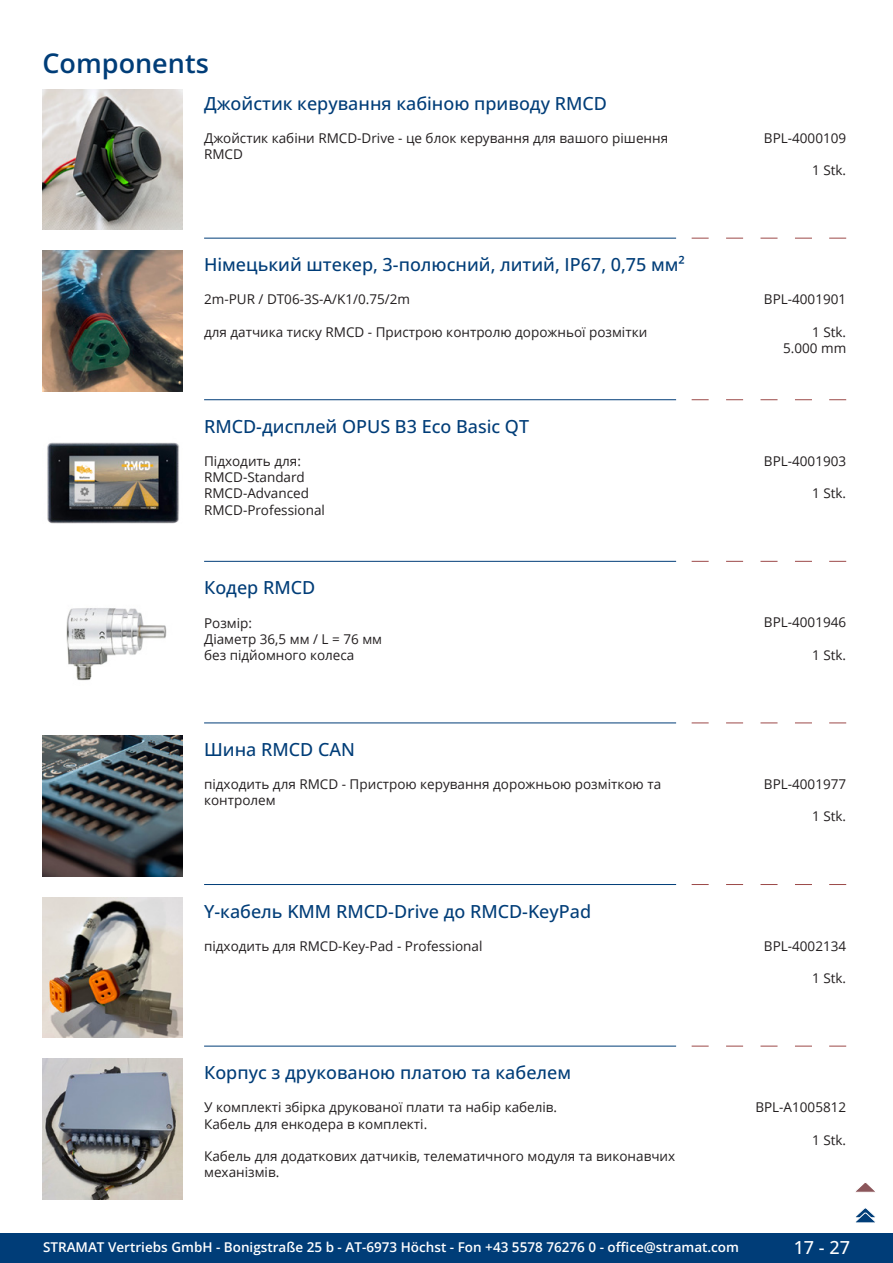
<style>
.page{position:relative;width:893px;height:1263px;background:#fff}
.page>*{position:absolute;margin:0;border:0;box-sizing:border-box;transform-origin:0 0}
.GruppeName{font:600 27px "Open Sans";color:#003d78}
.ArtikelName{font:500 18px "Open Sans";color:#003d78}
.t1{font:500 18px "Open Sans";color:#fff}
.Beschreibung{font:13.5px/16.2px "Open Sans";color:#231f20}
.ArtikelNummer{font:13.5px "Open Sans";color:#231f20}
.t2{font:600 13.5px "Open Sans";color:#fff}
</style>
<div class="page">
<div style="left:0;top:1233px;width:893px;height:30px;background:#003d78"></div>
<img style="left:43px;top:89px;width:140px;height:141px">
<img style="left:43px;top:251px;width:140px;height:140px">
<svg style="left:692px;top:238px;width:17px;height:1px"></svg>
<svg style="left:726px;top:238px;width:17px;height:1px"></svg>
<svg style="left:760px;top:238px;width:17px;height:1px"></svg>
<svg style="left:795px;top:238px;width:17px;height:1px"></svg>
<svg style="left:829px;top:238px;width:17px;height:1px"></svg>
<hr style="left:204px;top:238px;width:472px;height:1px;background:#003d78">
<img style="left:47px;top:442px;width:132px;height:82px">
<svg style="left:692px;top:399px;width:17px;height:1px"></svg>
<svg style="left:726px;top:399px;width:17px;height:1px"></svg>
<svg style="left:760px;top:399px;width:17px;height:1px"></svg>
<svg style="left:795px;top:399px;width:17px;height:1px"></svg>
<svg style="left:829px;top:399px;width:17px;height:1px"></svg>
<hr style="left:204px;top:399px;width:472px;height:1px;background:#003d78">
<img style="left:66px;top:608px;width:101px;height:73px">
<svg style="left:692px;top:561px;width:17px;height:1px"></svg>
<svg style="left:726px;top:561px;width:17px;height:1px"></svg>
<svg style="left:760px;top:561px;width:17px;height:1px"></svg>
<svg style="left:795px;top:561px;width:17px;height:1px"></svg>
<svg style="left:829px;top:561px;width:17px;height:1px"></svg>
<hr style="left:204px;top:561px;width:472px;height:1px;background:#003d78">
<img style="left:43px;top:736px;width:140px;height:140px">
<svg style="left:692px;top:723px;width:17px;height:1px"></svg>
<svg style="left:726px;top:723px;width:17px;height:1px"></svg>
<svg style="left:760px;top:723px;width:17px;height:1px"></svg>
<svg style="left:795px;top:723px;width:17px;height:1px"></svg>
<svg style="left:829px;top:723px;width:17px;height:1px"></svg>
<hr style="left:204px;top:723px;width:472px;height:1px;background:#003d78">
<img style="left:43px;top:897px;width:140px;height:140px">
<svg style="left:692px;top:884px;width:17px;height:1px"></svg>
<svg style="left:726px;top:884px;width:17px;height:1px"></svg>
<svg style="left:760px;top:884px;width:17px;height:1px"></svg>
<svg style="left:795px;top:884px;width:17px;height:1px"></svg>
<svg style="left:829px;top:884px;width:17px;height:1px"></svg>
<hr style="left:204px;top:884px;width:472px;height:1px;background:#003d78">
<img style="left:43px;top:1059px;width:140px;height:140px">
<svg style="left:692px;top:1046px;width:17px;height:1px"></svg>
<svg style="left:726px;top:1046px;width:17px;height:1px"></svg>
<svg style="left:760px;top:1046px;width:17px;height:1px"></svg>
<svg style="left:795px;top:1046px;width:17px;height:1px"></svg>
<svg style="left:829px;top:1046px;width:17px;height:1px"></svg>
<hr style="left:204px;top:1046px;width:472px;height:1px;background:#003d78">
<svg style="left:856px;top:1183px;width:19px;height:9px"></svg>
<svg style="left:855px;top:1208px;width:21px;height:15px"></svg>
<p class="GruppeName" style="left:43px;top:44px;width:168px">Components</p>
<p class="ArtikelName" style="left:204px;top:91px;width:404px">Джойстик керування кабіною приводу RMCD</p>
<p class="Beschreibung" style="left:204px;top:129px;width:466px">Джойстик кабіни RMCD-Drive - це блок керування для вашого рішення<br>RMCD</p>
<p class="ArtikelNummer" style="left:764px;top:128px;width:84px">BPL-4000109</p>
<p class="ArtikelNummer" style="left:812px;top:161px;width:36px">1 Stk.</p>
<p class="ArtikelName" style="left:204px;top:252px;width:482px">Німецький штекер, 3-полюсний, литий, IP67, 0,75 мм²</p>
<p class="Beschreibung" style="left:204px;top:291px;width:207px">2m-PUR / DT06-3S-A/K1/0.75/2m</p>
<p class="Beschreibung" style="left:204px;top:323px;width:445px">для датчика тиску RMCD - Пристрою контролю дорожньої розмітки</p>
<p class="ArtikelNummer" style="left:764px;top:290px;width:84px">BPL-4001901</p>
<p class="ArtikelNummer" style="left:812px;top:322px;width:36px">1 Stk.</p>
<p class="ArtikelNummer" style="left:783px;top:339px;width:65px">5.000 mm</p>
<p class="ArtikelName" style="left:204px;top:414px;width:326px">RMCD-дисплей OPUS B3 Eco Basic QT</p>
<p class="Beschreibung" style="left:204px;top:453px;width:122px">Підходить для:<br>RMCD-Standard<br>RMCD-Advanced<br>RMCD-Professional</p>
<p class="ArtikelNummer" style="left:764px;top:452px;width:84px">BPL-4001903</p>
<p class="ArtikelNummer" style="left:812px;top:484px;width:36px">1 Stk.</p>
<p class="ArtikelName" style="left:204px;top:575px;width:113px">Кодер RMCD</p>
<p class="Beschreibung" style="left:204px;top:614px;width:180px">Розмір:<br>Діаметр 36,5 мм / L = 76 мм без підйомного колеса</p>
<p class="ArtikelNummer" style="left:764px;top:613px;width:84px">BPL-4001946</p>
<p class="ArtikelNummer" style="left:812px;top:646px;width:36px">1 Stk.</p>
<p class="ArtikelName" style="left:204px;top:737px;width:152px">Шина RMCD CAN</p>
<p class="Beschreibung" style="left:204px;top:776px;width:459px">підходить для RMCD - Пристрою керування дорожньою розміткою та контролем</p>
<p class="ArtikelNummer" style="left:764px;top:775px;width:84px">BPL-4001977</p>
<p class="ArtikelNummer" style="left:812px;top:807px;width:36px">1 Stk.</p>
<p class="ArtikelName" style="left:204px;top:899px;width:388px">Y-кабель KMM RMCD-Drive до RMCD-KeyPad</p>
<p class="Beschreibung" style="left:204px;top:937px;width:280px">підходить для RMCD-Key-Pad - Professional</p>
<p class="ArtikelNummer" style="left:764px;top:936px;width:84px">BPL-4002134</p>
<p class="ArtikelNummer" style="left:812px;top:969px;width:36px">1 Stk.</p>
<p class="ArtikelName" style="left:204px;top:1060px;width:369px">Корпус з друкованою платою та кабелем</p>
<p class="Beschreibung" style="left:204px;top:1099px;width:355px">У комплекті збірка друкованої плати та набір кабелів.<br>Кабель для енкодера в комплекті.</p>
<p class="Beschreibung" style="left:204px;top:1147px;width:473px">Кабель для додаткових датчиків, телематичного модуля та виконавчих механізмів.</p>
<p class="ArtikelNummer" style="left:755px;top:1098px;width:92px">BPL-A1005812</p>
<p class="ArtikelNummer" style="left:812px;top:1130px;width:36px">1 Stk.</p>
<p class="t2" style="left:43px;top:1238px;width:698px">STRAMAT Vertriebs GmbH - Bonigstraße 25 b - AT-6973 Höchst - Fon +43 5578 76276 0 - office@stramat.com</p>
<h2 class="t1" style="left:794px;top:1234px;width:58px">17 - 27</h2>
</div>
